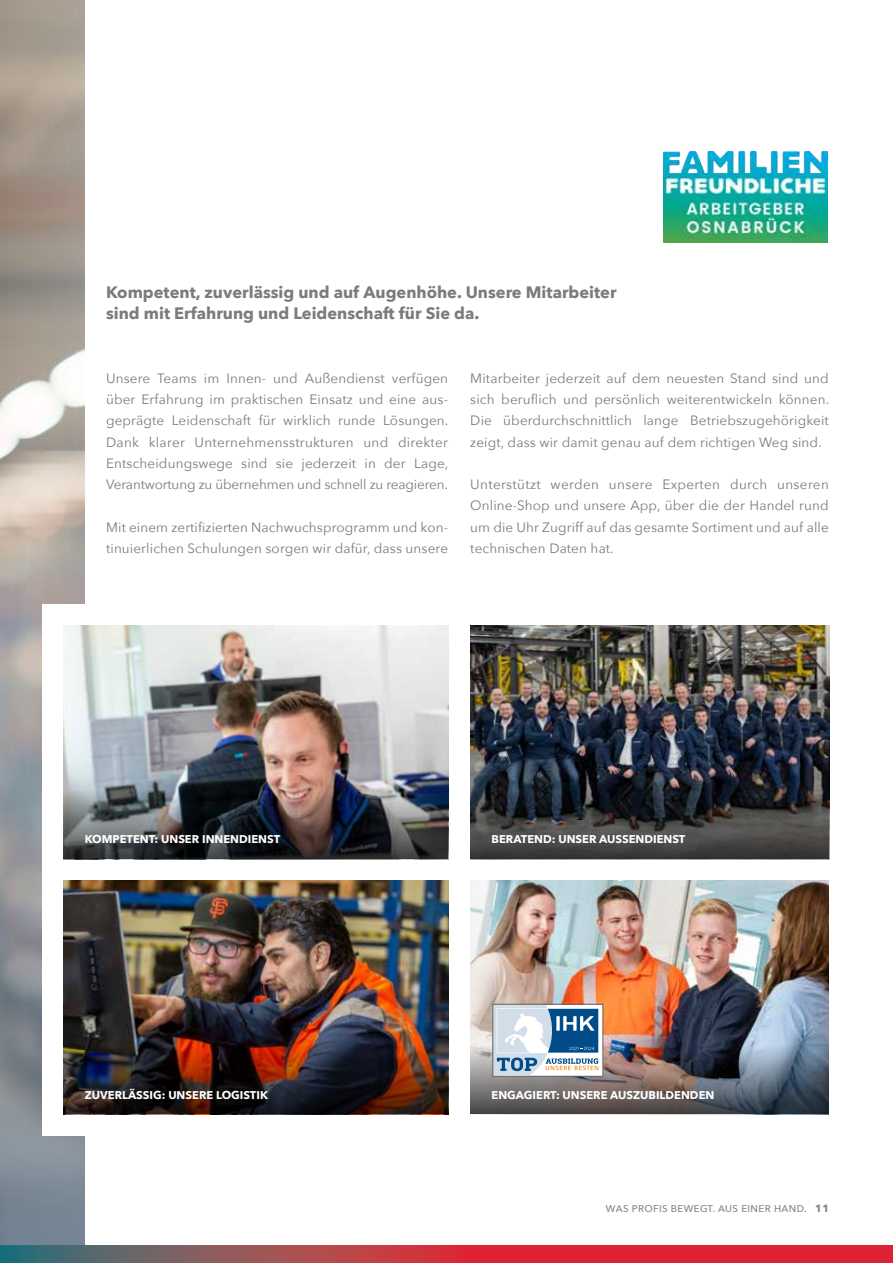
<style>
.page{position:relative;width:893px;height:1263px;background:#fff}
.page>*{position:absolute;margin:0;border:0;box-sizing:border-box;transform-origin:0 0}
.t1{font:700 16.5px/21.3px "Avenir Next";color:#7c7b7b}
.t2{font:13.5px/21.3px "Avenir Next";letter-spacing:.01em;color:#7c7b7b;text-align:justify}
.t3{font:700 11.25px "Avenir Next";color:#fff}
.t4{font:500 9.75px "Avenir Next";letter-spacing:.04em;color:#7c7b7b}
.s1{font-weight:700;font-size:10.5px}
</style>
<div class="page">
<img style="left:0;top:0;width:85px;height:625px">
<svg style="left:0;top:625px;width:85px;height:621px;background:#8b9197"></svg>
<div style="left:42px;top:604px;width:807px;height:531px;background:#fff"></div>
<img style="left:470px;top:625px;width:359px;height:164px">
<img style="left:63px;top:880px;width:385px;height:164px">
<img style="left:470px;top:880px;width:359px;height:164px">
<img style="left:63px;top:625px;width:385px;height:164px">
<img style="left:63px;top:789px;width:385px;height:70px">
<svg style="left:470px;top:789px;width:359px;height:70px;background:#363839"></svg>
<img style="left:63px;top:1044px;width:385px;height:70px">
<img style="left:470px;top:1044px;width:359px;height:70px">
<svg style="left:0;top:1246px;width:893px;height:17px;background:#b23c47"></svg>
<img style="left:663px;top:152px;width:164px;height:90px">
<svg style="left:494px;top:1006px;width:105px;height:68px"></svg>
<div style="left:492px;top:1004px;width:111px;height:72px;border:1px solid #646363"></div>
<p class="t1" style="left:106px;top:281px;width:512px">Kompetent, zuverlässig und auf Augenhöhe. Unsere Mitarbeiter sind mit Erfahrung und Leidenschaft für Sie da.</p>
<p class="t2" style="left:106px;top:367px;width:344px">Unsere Teams im Innen- und Außendienst verfügen über Erfahrung im praktischen Einsatz und eine aus&shy;geprägte Leidenschaft für wirklich runde Lösungen.<br>Dank klarer Unternehmensstrukturen und direkter Entscheidungswege sind sie jederzeit in der Lage, Verantwortung zu übernehmen und schnell zu reagieren.</p>
<p class="t2" style="left:106px;top:516px;width:343px">Mit einem zertifizierten Nachwuchsprogramm und kon&shy;tinuierlichen Schulungen sorgen wir dafür, dass unsere</p>
<p class="t2" style="left:470px;top:367px;width:360px">Mitarbeiter jederzeit auf dem neuesten Stand sind und sich beruflich und persönlich weiterentwickeln können.<br>Die überdurchschnittlich lange Betriebszugehörigkeit zeigt, dass wir damit genau auf dem richtigen Weg sind.</p>
<p class="t2" style="left:470px;top:473px;width:360px">Unterstützt werden unsere Experten durch unseren Online-Shop und unsere App, über die der Handel rund um die Uhr Zugriff auf das gesamte Sortiment und auf alle technischen Daten hat.</p>
<p class="t3" style="left:85px;top:830px;width:197px">KOMPETENT: UNSER INNENDIENST</p>
<p class="t3" style="left:492px;top:830px;width:195px">BERATEND: UNSER AUSSENDIENST</p>
<p class="t3" style="left:85px;top:1085px;width:185px">ZUVERLÄSSIG: UNSERE LOGISTIK</p>
<p class="t3" style="left:492px;top:1085px;width:224px">ENGAGIERT: UNSERE AUSZUBILDENDEN</p>
<p class="t4" style="left:606px;top:1200px;width:225px">WAS PROFIS BEWEGT. AUS EINER HAND. <span class="s1">11</span></p>
</div>
